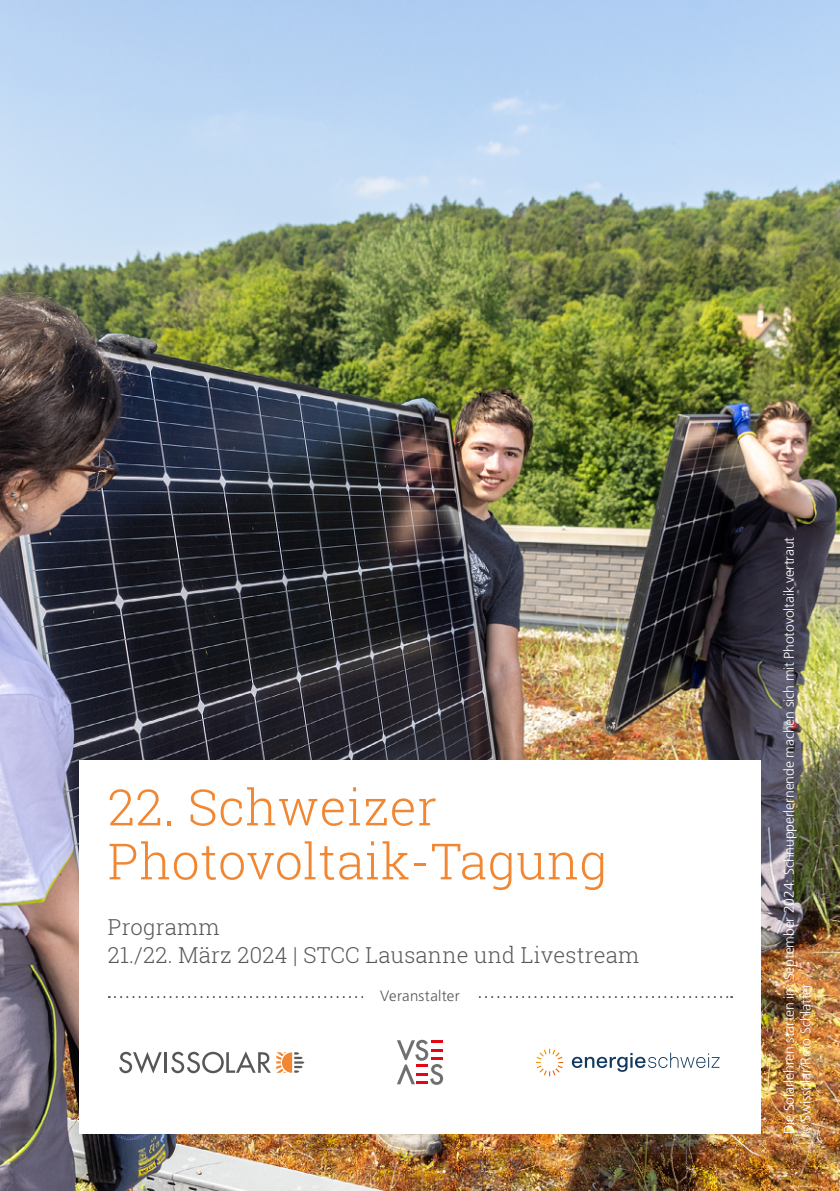
<style>
.page{position:relative;width:840px;height:1191px;background:#fff}
.page>*{position:absolute;margin:0;border:0;box-sizing:border-box;transform-origin:0 0}
.t1{font:300 50px/54px "Roboto Slab";letter-spacing:.01em;color:#f18732}
.t2{font:300 22px/28px "Roboto Slab";letter-spacing:.01em;color:#575756}
.t3{font:300 15px "Frutiger LT Std";letter-spacing:.02em;color:#575756}
.t4{font:300 14px/16.8px "Frutiger LT Std";letter-spacing:-.01em;color:#fff}
.s1{font-family:"Minion Pro";font-weight:400}
</style>
<div class="page">
<img style="left:0;top:0;width:839px;height:1191px">
<div style="left:79px;top:760px;width:681px;height:374px;background:#fff"></div>
<svg style="left:109px;top:996px;width:622px;height:2px"></svg>
<div style="left:363px;top:990px;width:113px;height:12px;background:#fff"></div>
<svg style="left:119px;top:1051px;width:43px;height:22px"></svg>
<hr style="left:164px;top:1052px;width:3px;height:20px;background:#575756">
<svg style="left:171px;top:1051px;width:133px;height:22px"></svg>
<svg style="left:397px;top:1039px;width:46px;height:45px"></svg>
<svg style="left:571px;top:1052px;width:148px;height:19px"></svg>
<svg style="left:535px;top:1048px;width:28px;height:28px"></svg>
<h1 class="t1" style="left:108px;top:779px;width:501px">22. Schweizer<br>Photovoltaik-Tagung</h1>
<h2 class="t2" style="left:108px;top:913px;width:532px">Programm<br>21./22. März 2024 | STCC Lausanne und Livestream</h2>
<p class="t3" style="left:380px;top:987px;width:81px">Veranstalter</p>
<p class="t4" style="left:780px;top:1134px;width:599px;rotate:-90deg">Die Solarlehren starten im September 2024: Schnupperlernende machen sich mit Photovoltaik vertraut <span class="s1">©</span> Swissolar/Reto Schlatter</p>
</div>
